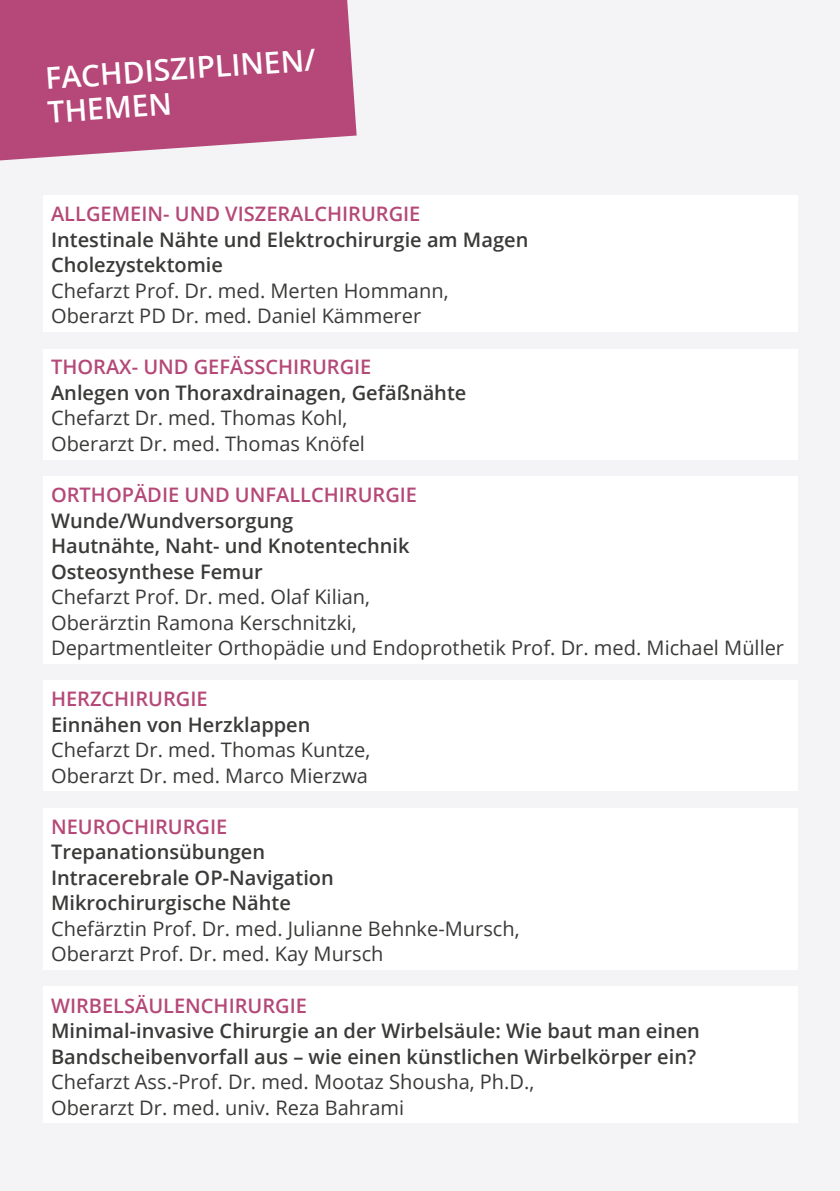
<style>
.page{position:relative;width:840px;height:1191px;background:#fff}
.page>*{position:absolute;margin:0;border:0;box-sizing:border-box;transform-origin:0 0}
.t1{font:600 30px/34px "Open Sans";color:#fff}
.t2{font:20px/25.6px "Open Sans";color:#3a3a39}
.t3{font:600 20px/25.6px "Open Sans";color:#3a3a39}
.t4{font:600 20px "Open Sans";color:#b54878}
</style>
<div class="page">
<div style="left:0;top:0;width:839px;height:1191px;background:#f4f4f6"></div>
<svg style="left:0;top:0;width:356px;height:160px;background:#ba5682"></svg>
<div style="left:43px;top:196px;width:754px;height:136px;background:#fff"></div>
<div style="left:43px;top:808px;width:754px;height:161px;background:#fff"></div>
<div style="left:43px;top:986px;width:754px;height:137px;background:#fff"></div>
<div style="left:43px;top:476px;width:754px;height:187px;background:#fff"></div>
<div style="left:43px;top:349px;width:754px;height:110px;background:#fff"></div>
<div style="left:43px;top:680px;width:754px;height:111px;background:#fff"></div>
<h1 class="t1" style="left:44px;top:61px;width:272px;rotate:-4deg">FACHDISZIPLINEN/<br>THEMEN</h1>
<p class="t4" style="left:51px;top:200px;width:370px">ALLGEMEIN- UND VISZERALCHIRURGIE</p>
<p class="t3" style="left:51px;top:226px;width:478px">Intestinale Nähte und Elektrochirurgie am Magen<br>Cholezystektomie</p>
<p class="t2" style="left:51px;top:277px;width:399px">Chefarzt Prof. Dr. med. Merten Hommann,<br>Oberarzt PD Dr. med. Daniel Kämmerer</p>
<p class="t4" style="left:51px;top:353px;width:322px">THORAX- UND GEFÄSSCHIRURGIE</p>
<p class="t3" style="left:51px;top:379px;width:416px">Anlegen von Thoraxdrainagen, Gefäßnähte</p>
<p class="t2" style="left:51px;top:405px;width:315px">Chefarzt Dr. med. Thomas Kohl,<br>Oberarzt Dr. med. Thomas Knöfel</p>
<p class="t4" style="left:51px;top:481px;width:367px">ORTHOPÄDIE UND UNFALLCHIRURGIE</p>
<p class="t3" style="left:51px;top:507px;width:360px">Wunde/Wundversorgung<br>Hautnähte, Naht- und Knotentechnik<br>Osteosynthese Femur</p>
<p class="t2" style="left:51px;top:583px;width:734px">Chefarzt Prof. Dr. med. Olaf Kilian,<br>Oberärztin Ramona Kerschnitzki,<br>Departmentleiter Orthopädie und Endoprothetik Prof. Dr. med. Michael Müller</p>
<p class="t4" style="left:51px;top:685px;width:158px">HERZCHIRURGIE</p>
<p class="t3" style="left:51px;top:711px;width:261px">Einnähen von Herzklappen</p>
<p class="t2" style="left:51px;top:736px;width:320px">Chefarzt Dr. med. Thomas Kuntze,<br>Oberarzt Dr. med. Marco Mierzwa</p>
<p class="t4" style="left:51px;top:813px;width:178px">NEUROCHIRURGIE</p>
<p class="t3" style="left:51px;top:839px;width:284px">Trepanationsübungen<br>Intracerebrale OP-Navigation<br>Mikrochirurgische Nähte</p>
<p class="t2" style="left:51px;top:915px;width:470px">Chefärztin Prof. Dr. med. Julianne Behnke-Mursch,<br>Oberarzt Prof. Dr. med. Kay Mursch</p>
<p class="t4" style="left:51px;top:991px;width:257px">WIRBELSÄULENCHIRURGIE</p>
<p class="t3" style="left:51px;top:1017px;width:650px">Minimal-invasive Chirurgie an der Wirbelsäule: Wie baut man einen<br>Bandscheibenvorfall aus – wie einen künstlichen Wirbelkörper ein?</p>
<p class="t2" style="left:51px;top:1068px;width:484px">Chefarzt Ass.-Prof. Dr. med. Mootaz Shousha, Ph.D.,<br>Oberarzt Dr. med. univ. Reza Bahrami</p>
</div>
